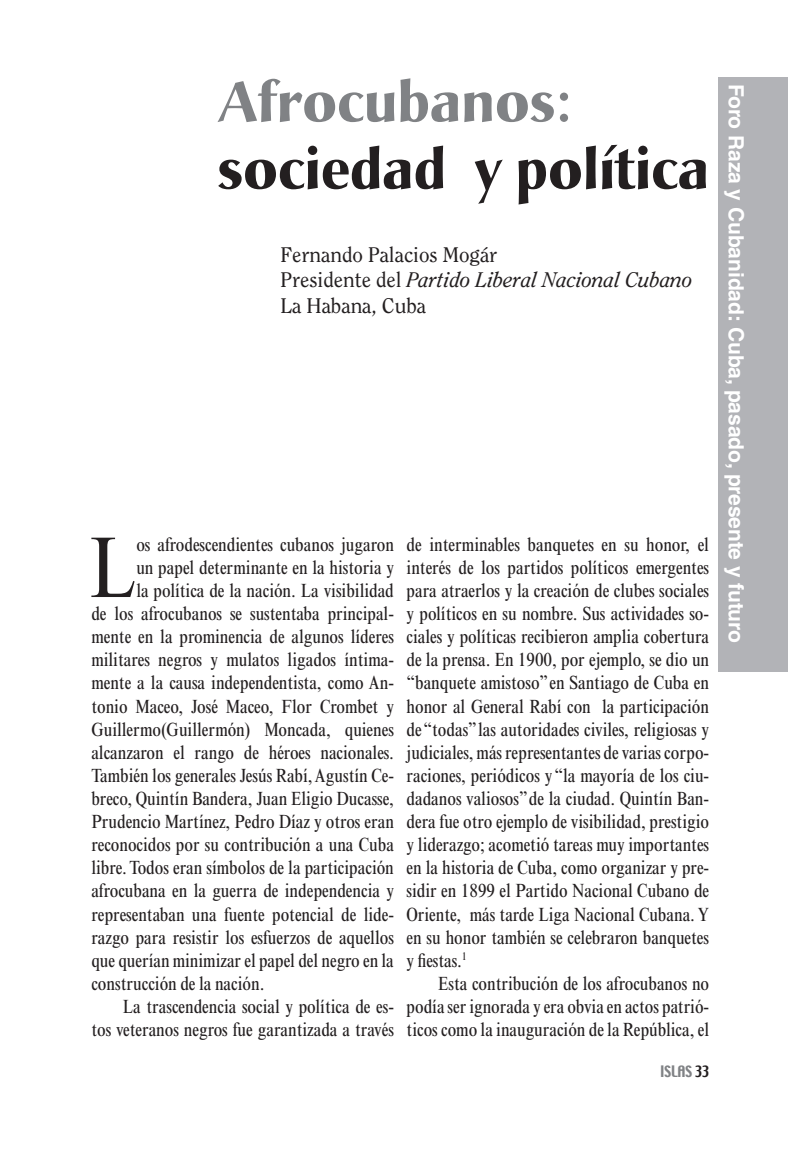
<style>
.page{position:relative;width:788px;height:1166px;background:#fff}
.page>*{position:absolute;margin:0;border:0;box-sizing:border-box;transform-origin:0 0}
.PárrafoCapitular{font:condensed 86.98px "Times New Roman";color:#231f20}
.Título{font:700 56px "Christiana";letter-spacing:-.005em;color:#231f20}
.Título-2{font:700 56px "Christiana";letter-spacing:-.005em;color:#808285}
.PárrafoArtículos{font:700 21px "Helvetica LT Std";letter-spacing:-.005em;color:#fff}
.Autores{font:italic 21px "Clearface";letter-spacing:-.005em;color:#231f20}
.Autores-2{font:21px "Clearface";letter-spacing:-.005em;color:#231f20}
.PárrafoArtículos-2{font:condensed 19.25px/23.1px "Times New Roman";letter-spacing:-.005em;color:#231f20;text-align:justify}
.PárrafoCapitular-2{font:condensed 19.25px "Times New Roman";letter-spacing:-.005em;color:#231f20}
.t1{font:14px "Techno";letter-spacing:-.005em;color:#808285}
.s1{font-style:normal}
.s2{color:#231f20}
</style>
<div class="page">
<div style="left:718px;top:77px;width:70px;height:595px;background:#b2b3b7"></div>
<p class="Título-2" style="left:217px;top:66px;width:354px">Afrocubanos:</p>
<p class="Título" style="left:217px;top:134px;width:493px">sociedad y política</p>
<p class="Autores-2" style="left:280px;top:242px;width:218px">Fernando Palacios Mogár</p>
<p class="Autores" style="left:280px;top:268px;width:413px"><span class="s1">Presidente del</span> Partido Liberal Nacional Cubano</p>
<p class="Autores-2" style="left:280px;top:293px;width:147px">La Habana, Cuba</p>
<p class="PárrafoCapitular" style="left:89px;top:517px;width:49px">L</p>
<p class="PárrafoCapitular-2" style="left:136px;top:533px;width:259px">os afrodescendientes cubanos jugaron</p>
<p class="PárrafoCapitular-2" style="left:136px;top:556px;width:259px">un papel determinante en la historia y</p>
<p class="PárrafoCapitular-2" style="left:136px;top:579px;width:259px">la política de la nación. La visibilidad</p>
<p class="PárrafoCapitular-2" style="left:91px;top:602px;width:304px">de los afrocubanos se sustentaba principal-</p>
<p class="PárrafoCapitular-2" style="left:91px;top:625px;width:304px">mente en la prominencia de algunos líderes</p>
<p class="PárrafoCapitular-2" style="left:91px;top:648px;width:304px">militares negros y mulatos ligados íntima-</p>
<p class="PárrafoCapitular-2" style="left:91px;top:671px;width:304px">mente a la causa independentista, como An-</p>
<p class="PárrafoCapitular-2" style="left:91px;top:695px;width:304px">tonio Maceo, José Maceo, Flor Crombet y</p>
<p class="PárrafoCapitular-2" style="left:91px;top:718px;width:304px">Guillermo(Guillermón) Moncada, quienes</p>
<p class="PárrafoCapitular-2" style="left:91px;top:741px;width:304px">alcanzaron el rango de héroes nacionales.</p>
<p class="PárrafoCapitular-2" style="left:91px;top:764px;width:304px">También los generales Jesús Rabí, Agustín Ce-</p>
<p class="PárrafoCapitular-2" style="left:91px;top:787px;width:304px">breco, Quintín Bandera, Juan Eligio Ducasse,</p>
<p class="PárrafoCapitular-2" style="left:91px;top:810px;width:304px">Prudencio Martínez, Pedro Díaz y otros eran</p>
<p class="PárrafoCapitular-2" style="left:91px;top:833px;width:304px">reconocidos por su contribución a una Cuba</p>
<p class="PárrafoCapitular-2" style="left:91px;top:856px;width:304px">libre. Todos eran símbolos de la participación</p>
<p class="PárrafoCapitular-2" style="left:91px;top:879px;width:304px">afrocubana en la guerra de independencia y</p>
<p class="PárrafoCapitular-2" style="left:91px;top:902px;width:304px">representaban una fuente potencial de lide-</p>
<p class="PárrafoCapitular-2" style="left:91px;top:926px;width:304px">razgo para resistir los esfuerzos de aquellos</p>
<p class="PárrafoCapitular-2" style="left:91px;top:949px;width:304px">que querían minimizar el papel del negro en la</p>
<p class="PárrafoCapitular-2" style="left:91px;top:972px;width:174px">construcción de la nación.</p>
<p class="PárrafoArtículos-2" style="left:91px;top:995px;width:304px;text-align:right">La trascendencia social y política de es-<br>tos veteranos negros fue garantizada a través</p>
<p class="PárrafoArtículos-2" style="left:406px;top:533px;width:304px">de interminables banquetes en su honor, el interés de los partidos políticos emergentes para atraerlos y la creación de clubes sociales y políticos en su nombre. Sus actividades so&shy;ciales y políticas recibieron amplia cobertura de la prensa. En 1900, por ejemplo, se dio un “banquete amistoso” en Santiago de Cuba en honor al General Rabí con la participación de “todas” las autoridades civiles, religiosas y judiciales, más representantes de varias corpo&shy;raciones, periódicos y “la mayoría de los ciu&shy;dadanos valiosos” de la ciudad. Quintín Ban&shy;dera fue otro ejemplo de visibilidad, prestigio y liderazgo; acometió tareas muy importantes en la historia de Cuba, como organizar y pre&shy;sidir en 1899 el Partido Nacional Cubano de Oriente, más tarde Liga Nacional Cubana. Y en su honor también se celebraron banquetes y fiestas.<sup>1</sup></p>
<p class="PárrafoArtículos-2" style="left:406px;top:971px;width:304px;text-indent:32px">Esta contribución de los afrocubanos no podía ser ignorada y era obvia en actos patrió&shy;ticos como la inauguración de la República, el</p>
<p class="t1" style="left:660px;top:1061px;width:51px">ISLAS <span class="s2">33</span></p>
<p class="PárrafoArtículos" style="left:749px;top:84px;width:560px;rotate:90deg">Foro Raza y Cubanidad: Cuba, pasado, presente y futuro</p>
</div>
